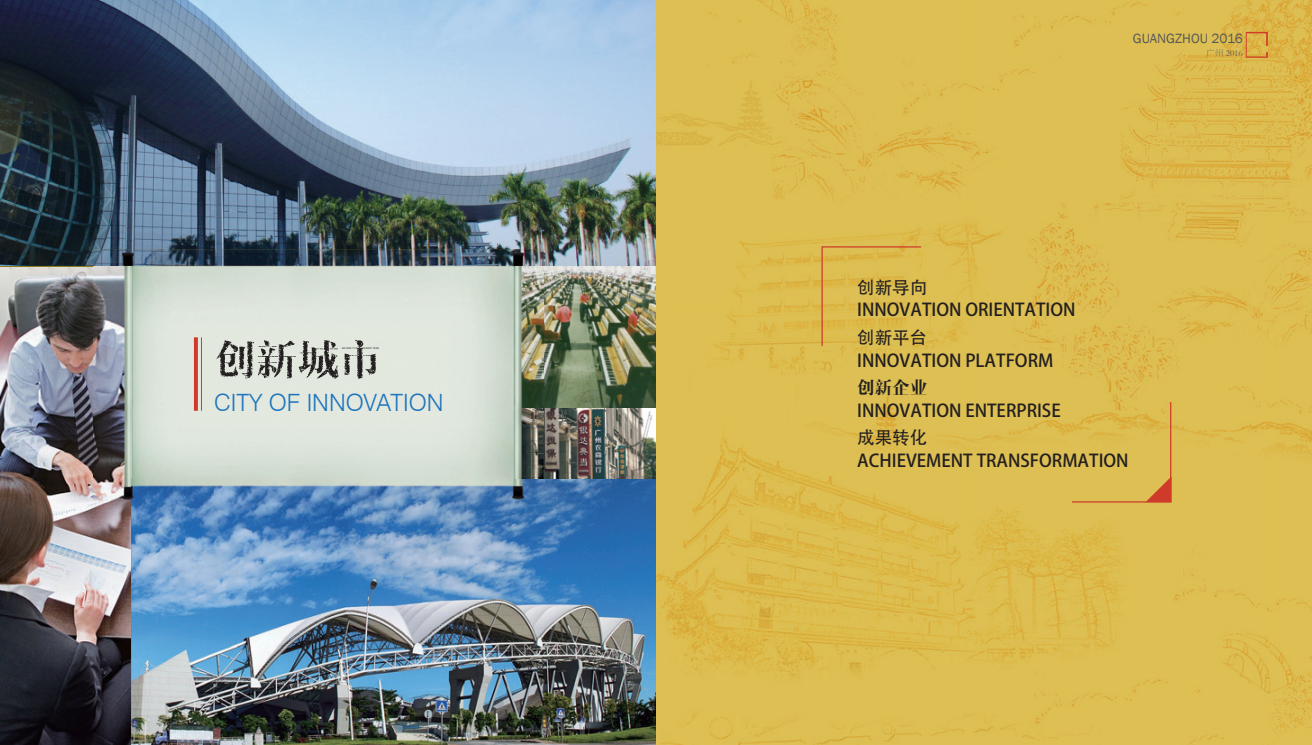
<style>
.page{position:relative;width:1312px;height:745px;background:#fff}
.page>*{position:absolute;margin:0;border:0;box-sizing:border-box;transform-origin:0 0}
.t1{font:300 23.75px "Swiss 721 BT";color:#1e75bc}
.t2{font:17.5px "Adobe Heiti Std";color:#231f20}
.t3{font:17.5px "RTWS Shang Ya Demo";color:#231f20}
.t4{font:13.75px "Franklin Gothic";color:#57585a}
.t5{font:8.75px "FZBSK GBK1 0";color:#57585a}
</style>
<div class="page">
<img style="left:656px;top:0;width:655px;height:744px">
<img style="left:420px;top:267px;width:96px;height:211px">
<img style="left:0;top:0;width:656px;height:267px">
<img style="left:0;top:267px;width:131px;height:477px">
<img style="left:131px;top:478px;width:525px;height:266px">
<img style="left:543px;top:407px;width:113px;height:71px">
<img style="left:543px;top:267px;width:113px;height:140px">
<img style="left:94px;top:267px;width:326px;height:235px">
<img style="left:94px;top:249px;width:449px;height:18px">
<img style="left:131px;top:478px;width:412px;height:24px">
<img style="left:516px;top:267px;width:27px;height:211px">
<svg style="left:1245px;top:32px;width:22px;height:26px"></svg>
<svg style="left:216px;top:339px;width:163px;height:39px;background:#a5a8a2"></svg>
<svg style="left:194px;top:337px;width:4px;height:73px"></svg>
<hr style="left:201px;top:337px;width:1px;height:73px;background:#cf3b2a">
<hr style="left:821px;top:246px;width:99px;height:1px;background:#cf3b2a">
<hr style="left:821px;top:246px;width:1px;height:100px;background:#cf3b2a">
<hr style="left:1071px;top:501px;width:99px;height:1px;background:#cf3b2a">
<hr style="left:1169px;top:402px;width:1px;height:99px;background:#cf3b2a">
<svg style="left:1145px;top:476px;width:26px;height:25px"></svg>
<h1 class="t1" style="left:214px;top:388px;width:231px">CITY OF INNOVATION</h1>
<p class="t4" style="left:1132px;top:30px;width:111px">GUANGZHOU 2016</p>
<p class="t5" style="left:1205px;top:49px;width:38px">广州 2016</p>
<p class="t2" style="left:857px;top:277px;width:71px">创新导向</p>
<p class="t2" style="left:857px;top:327px;width:71px">创新平台</p>
<p class="t3" style="left:857px;top:377px;width:71px">创新企业</p>
<p class="t2" style="left:857px;top:427px;width:71px">成果转化</p>
<p class="t2" style="left:857px;top:299px;width:220px">INNOVATION ORIENTATION</p>
<p class="t2" style="left:857px;top:349px;width:197px">INNOVATION PLATFORM</p>
<p class="t2" style="left:857px;top:399px;width:205px">INNOVATION ENTERPRISE</p>
<p class="t2" style="left:857px;top:449px;width:273px">ACHIEVEMENT TRANSFORMATION</p>
</div>
